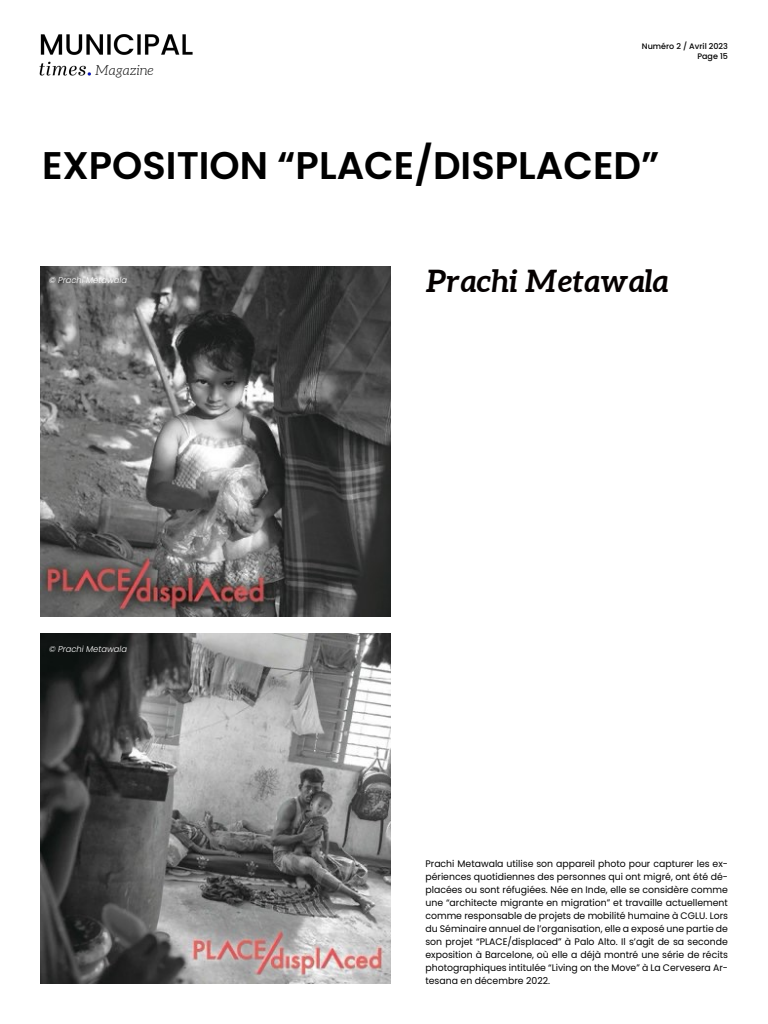
<style>
.page{position:relative;width:768px;height:1024px;background:#fff}
.page>*{position:absolute;margin:0;border:0;box-sizing:border-box;transform-origin:0 0}
.t1{font:600 38.5px "Poppins";color:#000}
.t2{font:italic 700 31px "Aleo";color:#050000}
.t3{font:italic 300 14px "Aleo";color:#000}
.t4{font:9.5px/13px "Poppins";color:#000;text-align:justify}
.t5{font:italic 300 8.5px "Poppins";color:#fff}
.t6{font:500 8px/9.6px "Poppins";color:#000;text-align:right}
</style>
<div class="page">
<img style="left:39px;top:34px;width:154px;height:42px">
<img style="left:40px;top:634px;width:350px;height:350px">
<img style="left:40px;top:267px;width:350px;height:350px">
<h3 class="t3" style="left:95px;top:62px;width:60px">Magazine</h3>
<p class="t6" style="left:642px;top:42px;width:88px">Numéro 2 / Avril 2023<br>Page 15</p>
<h1 class="t1" style="left:42px;top:143px;width:619px">EXPOSITION “PLACE/DISPLACED”</h1>
<p class="t5" style="left:49px;top:275px;width:80px">© Prachi Metawala</p>
<p class="t5" style="left:49px;top:644px;width:80px">© Prachi Metawala</p>
<h2 class="t2" style="left:425px;top:261px;width:245px">Prachi Metawala</h2>
<p class="t4" style="left:425px;top:857px;width:304px">Prachi Metawala utilise son appareil photo pour capturer les ex&shy;périences quotidiennes des personnes qui ont migré, ont été dé&shy;placées ou sont réfugiées. Née en Inde, elle se considère comme une “architecte migrante en migration” et travaille actuellement comme responsable de projets de mobilité humaine à CGLU. Lors du Séminaire annuel de l’organisation, elle a exposé une partie de son projet “PLACE/displaced” à Palo Alto. Il s’agit de sa seconde exposition à Barcelone, où elle a déjà montré une série de récits photographiques intitulée “Living on the Move” à La Cervesera Ar&shy;tesana en décembre 2022.</p>
</div>
